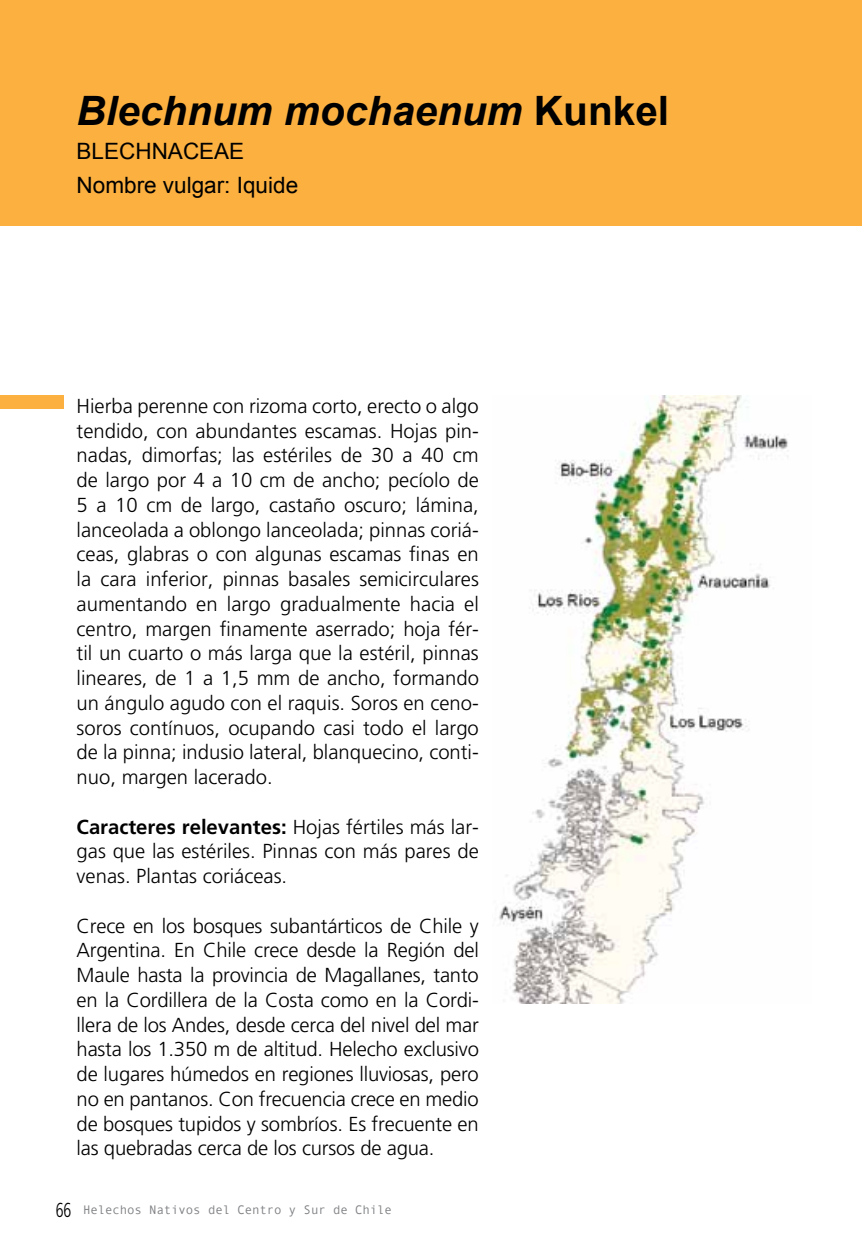
<style>
.page{position:relative;width:862px;height:1244px;background:#fff}
.page>*{position:absolute;margin:0;border:0;box-sizing:border-box;transform-origin:0 0}
.t1{font:italic 700 40.5px "Arial";color:#000}
.t2{font:22.5px/33.8px "Arial";color:#000}
.t3{font:300 20.25px/24.8px "Frutiger LT Std";color:#000;text-align:justify}
.t4{font:12.38px "Andale Mono";letter-spacing:-.01em;color:#808285}
.s1{font-style:normal}
.s2{font-weight:700}
.s3{font-family:"Frutiger LT Std";font-weight:300;font-stretch:condensed;font-size:20.25px;color:#000}
</style>
<div class="page">
<div style="left:0;top:395px;width:64px;height:14px;background:#fbb040"></div>
<div style="left:0;top:0;width:861px;height:226px;background:#fbb040"></div>
<img style="left:499px;top:395px;width:289px;height:608px">
<h1 class="t1" style="left:77px;top:88px;width:593px">Blechnum mochaenum <span class="s1">Kunkel</span></h1>
<p class="t2" style="left:77px;top:134px;width:223px">BLECHNACEAE<br>Nombre vulgar: Iquide</p>
<p class="t3" style="left:77px;top:394px;width:403px">Hierba perenne con rizoma corto, erecto o algo tendido, con abundantes escamas. Hojas pin&shy;nadas, dimorfas; las estériles de 30 a 40 cm de largo por 4 a 10 cm de ancho; pecíolo de 5 a 10 cm de largo, castaño oscuro; lámina, lanceolada a oblongo lanceolada; pinnas coriá&shy;ceas, glabras o con algunas escamas finas en la cara inferior, pinnas basales semicirculares aumentando en largo gradualmente hacia el centro, margen finamente aserrado; hoja fér&shy;til un cuarto o más larga que la estéril, pinnas lineares, de 1 a 1,5 mm de ancho, formando un ángulo agudo con el raquis. Soros en ceno&shy;soros contínuos, ocupando casi todo el largo de la pinna; indusio lateral, blanquecino, conti&shy;nuo, margen lacerado.</p>
<p class="t3" style="left:77px;top:814px;width:403px"><span class="s2">Caracteres relevantes:</span> Hojas fértiles más lar&shy;gas que las estériles. Pinnas con más pares de venas. Plantas coriáceas.</p>
<p class="t3" style="left:77px;top:913px;width:403px">Crece en los bosques subantárticos de Chile y Argentina. En Chile crece desde la Región del Maule hasta la provincia de Magallanes, tanto en la Cordillera de la Costa como en la Cordi&shy;llera de los Andes, desde cerca del nivel del mar hasta los 1.350 m de altitud. Helecho exclusivo de lugares húmedos en regiones lluviosas, pero no en pantanos. Con frecuencia crece en medio de bosques tupidos y sombríos. Es frecuente en las quebradas cerca de los cursos de agua.</p>
<p class="t4" style="left:56px;top:1202px;width:337px"><span class="s3">66</span> Helechos Nativos del Centro y Sur de Chile</p>
</div>
